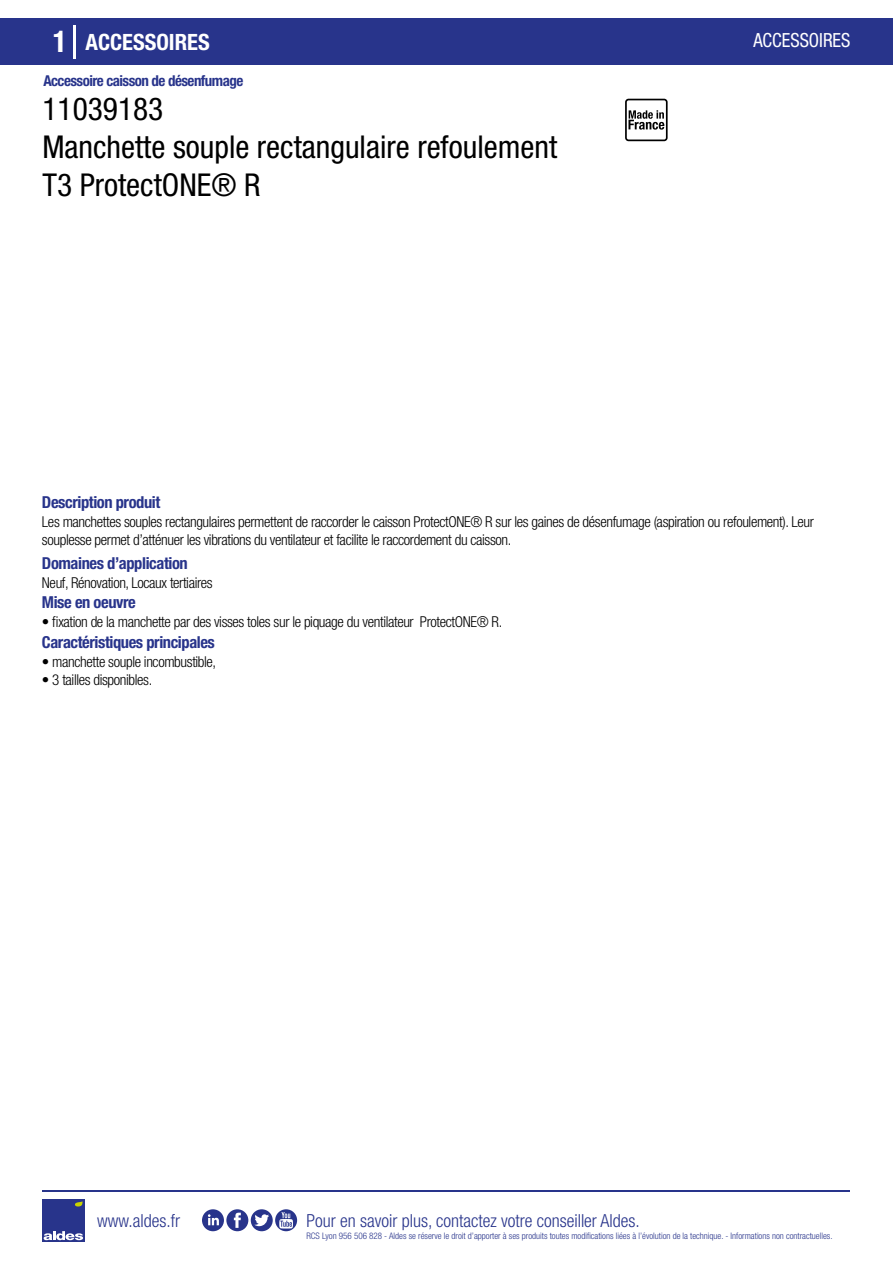
<style>
.page{position:relative;width:893px;height:1263px;background:#fff}
.page>*{position:absolute;margin:0;border:0;box-sizing:border-box;transform-origin:0 0}
.t1{font:condensed 31.5px/37.8px "Helvetica Neue LT Std";color:#000}
.t2{font:700 condensed 22.5px "Helvetica Neue LT Std";color:#fff}
.t3{font:condensed 19.5px "Helvetica Neue LT Std";color:#fff;scale:.95 1}
.t4{font:300 condensed 18px "Helvetica Neue";color:#28348b}
.t5{font:700 condensed 16.5px "Helvetica Neue LT Std";letter-spacing:-.025em;color:#28348b}
.t6{font:300 condensed 15px/18px "Helvetica Neue LT Std";letter-spacing:-.025em;color:#000}
.t7{font:700 condensed 15px "Helvetica Neue LT Std";letter-spacing:-.035em;color:#28348b}
.t8{font:300 condensed 9px "Helvetica Neue";color:#28348b}
.s1{font-size:30px}
</style>
<div class="page">
<div style="left:1px;top:18px;width:892px;height:46px;background:#28348b"></div>
<svg style="left:625px;top:99px;width:43px;height:42px"></svg>
<hr style="left:74px;top:25px;width:2px;height:33px;background:#fff">
<div style="left:42px;top:1199px;width:42px;height:43px;background:#28348b"></div>
<svg style="left:44px;top:1231px;width:39px;height:9px"></svg>
<svg style="left:75px;top:1201px;width:8px;height:5px"></svg>
<hr style="left:42px;top:1190px;width:808px;height:1px;background:#28348b">
<svg style="left:202px;top:1209px;width:95px;height:22px"></svg>
<h2 class="t2" style="left:53px;top:28px;width:158px"><span class="s1">1</span> ACCESSOIRES</h2>
<h3 class="t3" style="left:753px;top:29px;width:104px">ACCESSOIRES</h3>
<p class="t7" style="left:43px;top:71px;width:201px">Accessoire caisson de désenfumage</p>
<h1 class="t1" style="left:42px;top:90px;width:516px">11039183<br>Manchette souple rectangulaire refoulement<br>T3 ProtectONE® R</h1>
<p class="t5" style="left:42px;top:492px;width:120px">Description produit</p>
<p class="t6" style="left:42px;top:513px;width:773px">Les manchettes souples rectangulaires permettent de raccorder le caisson ProtectONE® R sur les gaines de désenfumage (aspiration ou refoulement). Leur souplesse permet d’atténuer les vibrations du ventilateur et facilite le raccordement du caisson.</p>
<p class="t6" style="left:42px;top:573px;width:172px">Neuf, Rénovation, Locaux tertiaires</p>
<p class="t6" style="left:42px;top:613px;width:462px">• fixation de la manchette par des visses toles sur le piquage du ventilateur ProtectONE® R.</p>
<p class="t5" style="left:42px;top:553px;width:147px">Domaines d’application</p>
<p class="t5" style="left:42px;top:592px;width:95px">Mise en oeuvre</p>
<p class="t5" style="left:42px;top:632px;width:174px">Caractéristiques principales</p>
<p class="t6" style="left:42px;top:652px;width:176px">• manchette souple incombustible,</p>
<p class="t6" style="left:42px;top:670px;width:112px">• 3 tailles disponibles.</p>
<p class="t4" style="left:97px;top:1211px;width:84px">www.aldes.fr</p>
<p class="t4" style="left:306px;top:1211px;width:335px">Pour en savoir plus, contactez votre conseiller Aldes.</p>
<p class="t8" style="left:306px;top:1230px;width:528px">RCS Lyon 956 506 828 - Aldes se réserve le droit d’apporter à ses produits toutes modifications liées à l’évolution de la technique. - Informations non contractuelles.</p>
</div>
